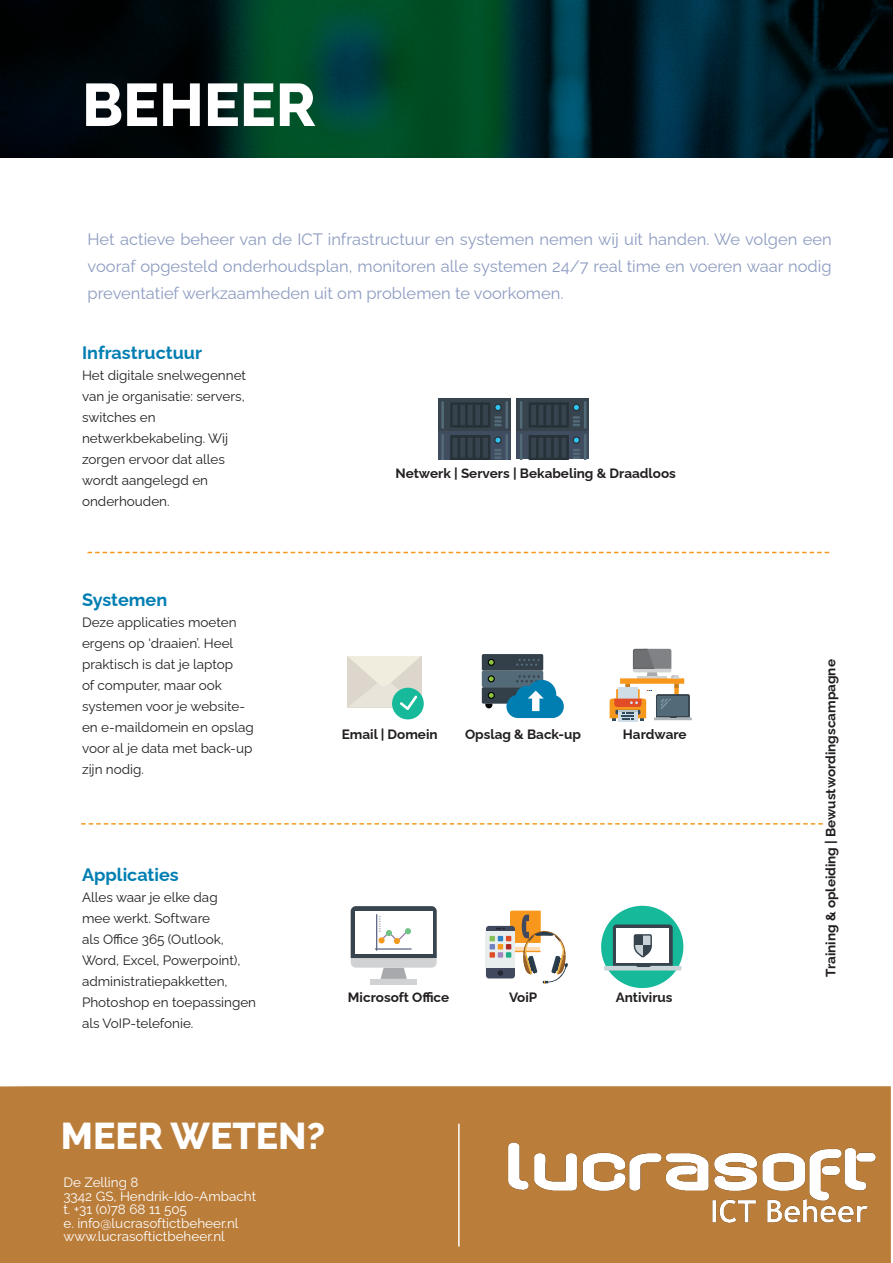
<style>
.page{position:relative;width:893px;height:1263px;background:#fff}
.page>*{position:absolute;margin:0;border:0;box-sizing:border-box;transform-origin:0 0}
.kop_tekst{font:800 60px "Raleway";color:#fff}
.t1{font:800 37.5px "Raleway";color:#fff}
.subkop3{font:700 18px "Raleway";color:#007eb2}
.Paragraph_Style{font:16.5px/27px "Raleway";color:#8d9cc1;text-align:justify}
.Paragraph_Style-2{font:13.5px/21px "Raleway";color:#231f20}
.Paragraph_Style-3{font:700 13.5px "Raleway";color:#231f20}
.t2{font:13.5px "Raleway";color:#fff}
</style>
<div class="page">
<img style="left:0;top:0;width:893px;height:157px">
<div style="left:0;top:1086px;width:891px;height:177px;background:#ba7d3a"></div>
<hr style="left:458px;top:1124px;width:2px;height:122px;background:#fff">
<img style="left:503px;top:1137px;width:377px;height:91px">
<svg style="left:88px;top:552px;width:741px;height:1px"></svg>
<svg style="left:81px;top:823px;width:742px;height:2px"></svg>
<div style="left:516px;top:431px;width:72px;height:28px;background:#404c5f"></div>
<svg style="left:520px;top:434px;width:2px;height:25px"></svg>
<div style="left:516px;top:399px;width:72px;height:32px;background:#37444e"></div>
<div style="left:529px;top:402px;width:10px;height:25px;border:3px solid #263138"></div>
<div style="left:536px;top:402px;width:10px;height:25px;border:3px solid #263138"></div>
<div style="left:544px;top:402px;width:10px;height:25px;border:3px solid #263138"></div>
<div style="left:551px;top:402px;width:10px;height:25px;border:3px solid #263138"></div>
<div style="left:559px;top:402px;width:10px;height:25px;border:3px solid #263138"></div>
<svg style="left:573px;top:404px;width:7px;height:7px"></svg>
<hr style="left:520px;top:401px;width:2px;height:28px;background:#536a79">
<hr style="left:584px;top:401px;width:2px;height:28px;background:#536a79">
<svg style="left:573px;top:416px;width:7px;height:10px"></svg>
<svg style="left:529px;top:434px;width:57px;height:25px"></svg>
<svg style="left:574px;top:405px;width:5px;height:5px"></svg>
<div style="left:438px;top:431px;width:72px;height:28px;background:#404c5f"></div>
<svg style="left:441px;top:434px;width:3px;height:25px"></svg>
<div style="left:438px;top:399px;width:72px;height:32px;background:#37444e"></div>
<div style="left:450px;top:402px;width:10px;height:25px;border:3px solid #263138"></div>
<div style="left:458px;top:402px;width:10px;height:25px;border:3px solid #263138"></div>
<div style="left:465px;top:402px;width:10px;height:25px;border:3px solid #263138"></div>
<div style="left:473px;top:402px;width:10px;height:25px;border:3px solid #263138"></div>
<div style="left:480px;top:402px;width:10px;height:25px;border:3px solid #263138"></div>
<svg style="left:494px;top:404px;width:8px;height:7px"></svg>
<hr style="left:441px;top:401px;width:3px;height:28px;background:#536a79">
<hr style="left:505px;top:401px;width:3px;height:28px;background:#536a79">
<svg style="left:494px;top:416px;width:8px;height:10px"></svg>
<svg style="left:450px;top:434px;width:58px;height:25px"></svg>
<svg style="left:495px;top:405px;width:5px;height:5px"></svg>
<div style="left:392px;top:688px;width:32px;height:31px;background:#16b999;border-radius:50%"></div>
<svg style="left:347px;top:656px;width:74px;height:54px;background:#cdddcf"></svg>
<div style="left:482px;top:687px;width:61px;height:17px;background:#33404a;border-radius:2px"></div>
<svg style="left:485px;top:704px;width:7px;height:4px"></svg>
<div style="left:482px;top:671px;width:61px;height:16px;background:#536a79;border-radius:2px"></div>
<div style="left:482px;top:654px;width:61px;height:17px;background:#33404a;border-radius:2px"></div>
<svg style="left:516px;top:659px;width:24px;height:7px"></svg>
<svg style="left:488px;top:659px;width:7px;height:7px"></svg>
<svg style="left:489px;top:660px;width:5px;height:5px"></svg>
<svg style="left:488px;top:675px;width:7px;height:7px"></svg>
<svg style="left:489px;top:676px;width:5px;height:5px"></svg>
<svg style="left:488px;top:692px;width:7px;height:7px"></svg>
<svg style="left:489px;top:693px;width:5px;height:5px"></svg>
<svg style="left:506px;top:675px;width:58px;height:43px"></svg>
<div style="left:618px;top:710px;width:19px;height:11px;background:#cfdde6"></div>
<svg style="left:610px;top:649px;width:82px;height:71px"></svg>
<svg style="left:381px;top:968px;width:26px;height:11px"></svg>
<div style="left:351px;top:906px;width:86px;height:62px;background:#d1d2d4;border-radius:5px"></div>
<svg style="left:351px;top:906px;width:86px;height:52px;background:#c8cbcc"></svg>
<div style="left:371px;top:979px;width:46px;height:5px;background:#d1d2d4"></div>
<div style="left:486px;top:926px;width:29px;height:52px;background:#41495f;border-radius:3px"></div>
<div style="left:486px;top:931px;width:29px;height:36px;background:linear-gradient(to bottom,#e8eeee,#e8eeee)"></div>
<svg style="left:490px;top:911px;width:78px;height:72px"></svg>
<div style="left:601px;top:906px;width:82px;height:82px;background:#16b999;border-radius:50%"></div>
<svg style="left:604px;top:924px;width:77px;height:46px"></svg>
<p class="kop_tekst" style="left:82px;top:57px;width:235px">BEHEER</p>
<p class="Paragraph_Style" style="left:88px;top:224px;width:746px">Het actieve beheer van de ICT infrastructuur en systemen nemen wij uit handen. We volgen een vooraf opgesteld onderhoudsplan, monitoren alle systemen 24/7 real time en voeren waar nodig preventatief werkzaamheden uit om problemen te voorkomen.</p>
<p class="subkop3" style="left:82px;top:339px;width:121px">Infrastructuur</p>
<p class="Paragraph_Style-2" style="left:82px;top:364px;width:166px;text-align:justify">Het digitale snelwegennet van je organisatie: servers, switches en</p>
<p class="Paragraph_Style-2" style="left:82px;top:427px;width:148px">netwerkbekabeling. Wij zorgen ervoor dat alles wordt aangelegd en onderhouden.</p>
<p class="subkop3" style="left:82px;top:585px;width:87px">Systemen</p>
<p class="Paragraph_Style-2" style="left:82px;top:610px;width:173px">Deze applicaties moeten ergens op ‘draaien’. Heel praktisch is dat je laptop<br>of computer, maar ook systemen voor je website&shy;en e-maildomein en opslag voor al je data met back-up zijn nodig.</p>
<p class="subkop3" style="left:82px;top:860px;width:98px">Applicaties</p>
<p class="Paragraph_Style-2" style="left:82px;top:885px;width:176px">Alles waar je elke dag<br>mee werkt. Software<br>als Office 365 (Outlook,<br>Word, Excel, Powerpoint), administratiepakketten,<br>Photoshop en toepassingen als VoIP-telefonie.</p>
<p class="Paragraph_Style-3" style="left:396px;top:463px;width:282px">Netwerk | Servers | Bekabeling &amp; Draadloos</p>
<p class="Paragraph_Style-3" style="left:342px;top:723px;width:97px">Email | Domein</p>
<p class="Paragraph_Style-3" style="left:465px;top:723px;width:118px">Opslag &amp; Back-up</p>
<p class="Paragraph_Style-3" style="left:623px;top:723px;width:65px">Hardware</p>
<p class="Paragraph_Style-3" style="left:348px;top:986px;width:103px">Microsoft Office</p>
<p class="Paragraph_Style-3" style="left:509px;top:986px;width:30px">VoiP</p>
<p class="Paragraph_Style-3" style="left:616px;top:986px;width:58px">Antivirus</p>
<p class="t1" style="left:61px;top:1106px;width:266px">MEER WETEN?</p>
<p class="t2" style="left:63px;top:1172px;width:77px">De Zelling 8</p>
<p class="t2" style="left:63px;top:1185px;width:194px">3342 GS, Hendrik-Ido-Ambacht</p>
<p class="t2" style="left:63px;top:1199px;width:125px">t. +31 (0)78 68 11 505</p>
<p class="t2" style="left:63px;top:1212px;width:177px">e. info@lucrasoftictbeheer.nl</p>
<p class="t2" style="left:63px;top:1226px;width:163px">www.lucrasoftictbeheer.nl</p>
<p class="Paragraph_Style-3" style="left:820px;top:977px;width:319px;rotate:-90deg">Training &amp; opleiding | Bewustwordingscampagne</p>
</div>
